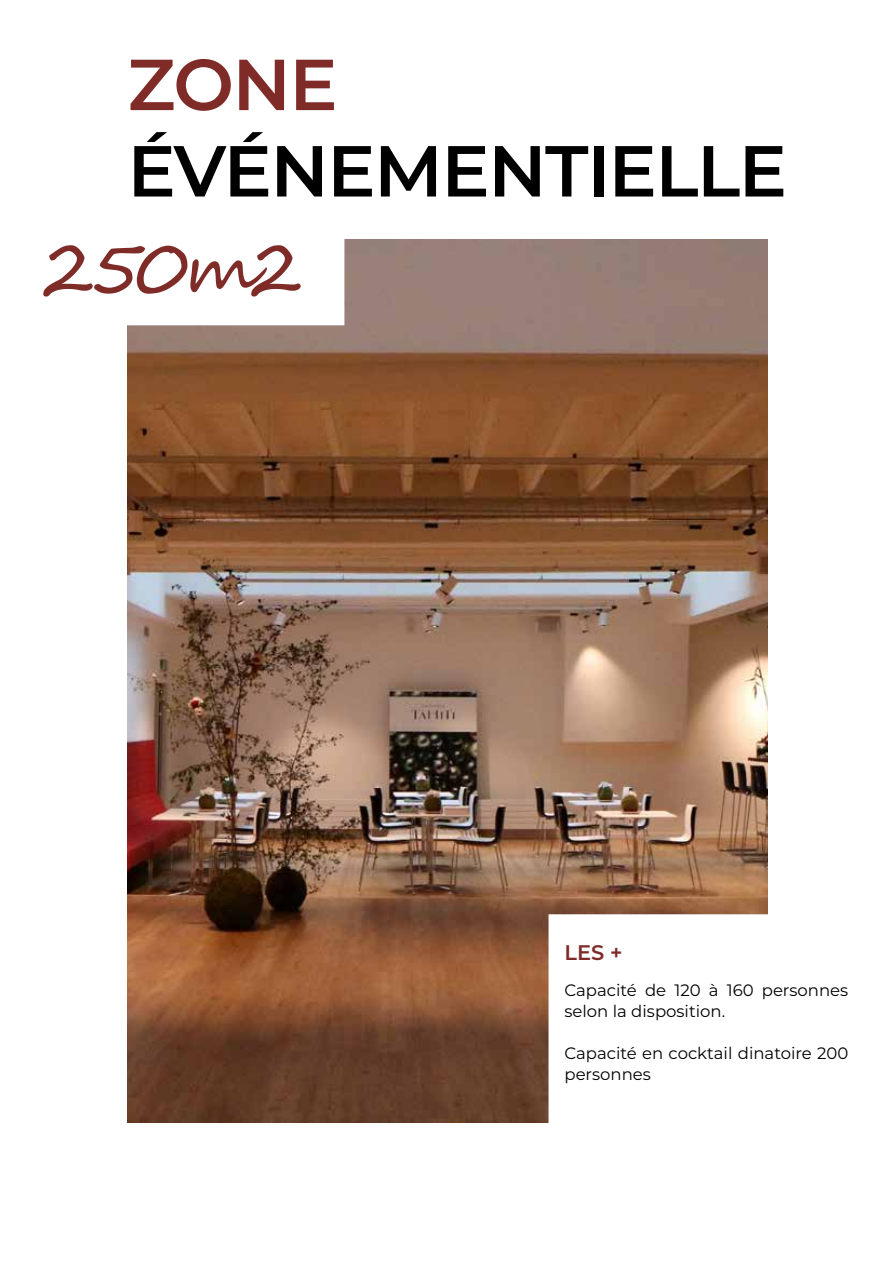
<style>
.page{position:relative;width:893px;height:1263px;background:#fff}
.page>*{position:absolute;margin:0;border:0;box-sizing:border-box;transform-origin:0 0}
.t1{font:600 72px "Montserrat";letter-spacing:-.02em;color:#000}
.t2{font:72px "Segoe Script";letter-spacing:-.08em;color:#7f2c29}
.t3{font:600 72px "Montserrat";color:#7f2c29}
.t4{font:600 21px "Montserrat";color:#7f2c29}
.t5{font:16.5px/21px "Montserrat";color:#000}
</style>
<div class="page">
<img style="left:128px;top:239px;width:639px;height:884px">
<div style="left:549px;top:914px;width:299px;height:294px;background:#fff"></div>
<div style="left:111px;top:214px;width:233px;height:111px;background:#fff"></div>
<h1 class="t3" style="left:128px;top:33px;width:212px">ZONE</h1>
<h1 class="t1" style="left:128px;top:120px;width:661px">ÉVÉNEMENTIELLE</h1>
<h1 class="t2" style="left:43px;top:209px;width:262px">250m2</h1>
<p class="t4" style="left:564px;top:937px;width:60px">LES +</p>
<p class="t5" style="left:564px;top:979px;width:285px">Capacité de 120 à 160 personnes selon la disposition.</p>
<p class="t5" style="left:564px;top:1042px;width:285px">Capacité en cocktail dinatoire 200 personnes</p>
</div>
